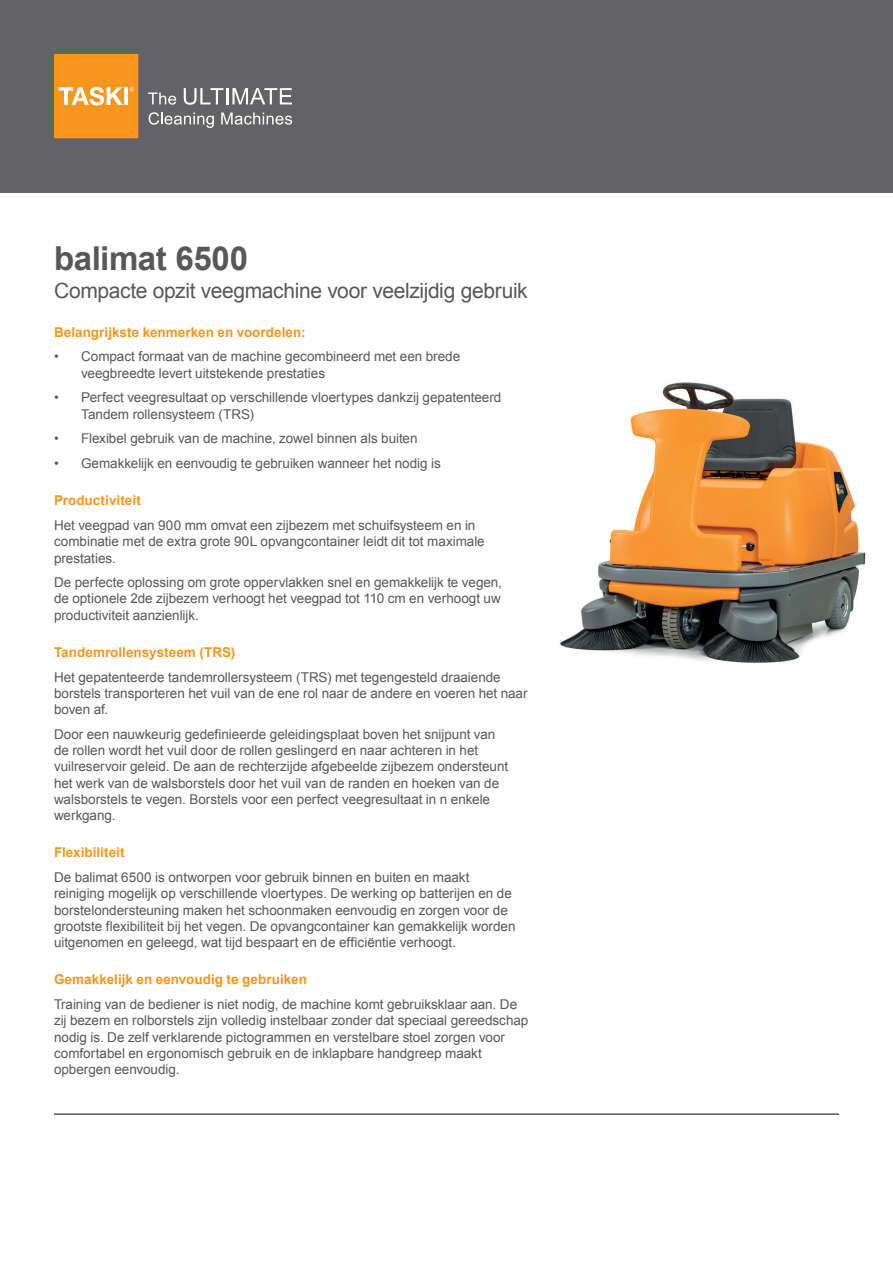
<style>
.page{position:relative;width:893px;height:1263px;background:#fff}
.page>*{position:absolute;margin:0;border:0;box-sizing:border-box;transform-origin:0 0}
.t1{font:700 33px "Arial";letter-spacing:-.01em;color:#57585a}
.t2{font:21px "Arial";letter-spacing:-.015em;color:#57585a}
.t3{font:13.5px/16.2px "Arial";letter-spacing:-.005em;color:#57585a}
.t4{font:700 13.5px "Arial";color:#f7951d}
</style>
<div class="page">
<div style="left:0;top:0;width:893px;height:192px;background:#636366"></div>
<svg style="left:148px;top:93px;width:28px;height:12px"></svg>
<svg style="left:184px;top:88px;width:108px;height:17px"></svg>
<svg style="left:149px;top:112px;width:65px;height:16px"></svg>
<svg style="left:221px;top:113px;width:71px;height:12px"></svg>
<svg style="left:54px;top:54px;width:84px;height:84px"></svg>
<hr style="left:54px;top:1113px;width:785px;height:2px;background:#57585a">
<img style="left:560px;top:382px;width:306px;height:281px">
<h1 class="t1" style="left:54px;top:237px;width:196px">balimat 6500</h1>
<h2 class="t2" style="left:54px;top:277px;width:475px">Compacte opzit veegmachine voor veelzijdig gebruik</h2>
<p class="t4" style="left:54px;top:323px;width:253px">Belangrijkste kenmerken en voordelen:</p>
<p class="t3" style="left:81px;top:349px;width:381px;text-indent:-27px">• Compact formaat van de machine gecombineerd met een brede veegbreedte levert uitstekende prestaties</p>
<p class="t3" style="left:81px;top:390px;width:422px;text-indent:-27px">• Perfect veegresultaat op verschillende vloertypes dankzij gepatenteerd<br>Tandem rollensysteem (TRS)</p>
<p class="t3" style="left:54px;top:431px;width:365px">• Flexibel gebruik van de machine, zowel binnen als buiten</p>
<p class="t3" style="left:54px;top:455px;width:388px">• Gemakkelijk en eenvoudig te gebruiken wanneer het nodig is</p>
<p class="t4" style="left:54px;top:492px;width:88px">Productiviteit</p>
<p class="t3" style="left:54px;top:517px;width:432px">Het veegpad van 900 mm omvat een zijbezem met schuifsysteem en in combinatie met de extra grote 90L opvangcontainer leidt dit tot maximale prestaties.</p>
<p class="t3" style="left:54px;top:575px;width:450px;text-align:justify">De perfecte oplossing om grote oppervlakken snel en gemakkelijk te vegen, de optionele 2de zijbezem verhoogt het veegpad tot 110 cm en verhoogt uw productiviteit aanzienlijk.</p>
<p class="t4" style="left:54px;top:643px;width:183px">Tandemrollensysteem (TRS)</p>
<p class="t3" style="left:54px;top:669px;width:475px">Het gepatenteerde tandemrollersysteem (TRS) met tegengesteld draaiende borstels transporteren het vuil van de ene rol naar de andere en voeren het naar boven af.</p>
<p class="t3" style="left:54px;top:726px;width:456px">Door een nauwkeurig gedefinieerde geleidingsplaat boven het snijpunt van de rollen wordt het vuil door de rollen geslingerd en naar achteren in het vuilreservoir geleid. De aan de rechterzijde afgebeelde zijbezem ondersteunt het werk van de walsborstels door het vuil van de randen en hoeken van de walsborstels te vegen. Borstels voor een perfect veegresultaat in n enkele werkgang.</p>
<p class="t4" style="left:54px;top:844px;width:72px">Flexibiliteit</p>
<p class="t3" style="left:54px;top:869px;width:463px">De balimat 6500 is ontworpen voor gebruik binnen en buiten en maakt reiniging mogelijk op verschillende vloertypes. De werking op batterijen en de borstelondersteuning maken het schoonmaken eenvoudig en zorgen voor de grootste flexibiliteit bij het vegen. De opvangcontainer kan gemakkelijk worden uitgenomen en geleegd, wat tijd bespaart en de efficiëntie verhoogt.</p>
<p class="t4" style="left:54px;top:971px;width:254px">Gemakkelijk en eenvoudig te gebruiken</p>
<p class="t3" style="left:54px;top:996px;width:476px">Training van de bediener is niet nodig, de machine komt gebruiksklaar aan. De zij bezem en rolborstels zijn volledig instelbaar zonder dat speciaal gereedschap nodig is. De zelf verklarende pictogrammen en verstelbare stoel zorgen voor comfortabel en ergonomisch gebruik en de inklapbare handgreep maakt opbergen eenvoudig.</p>
</div>
